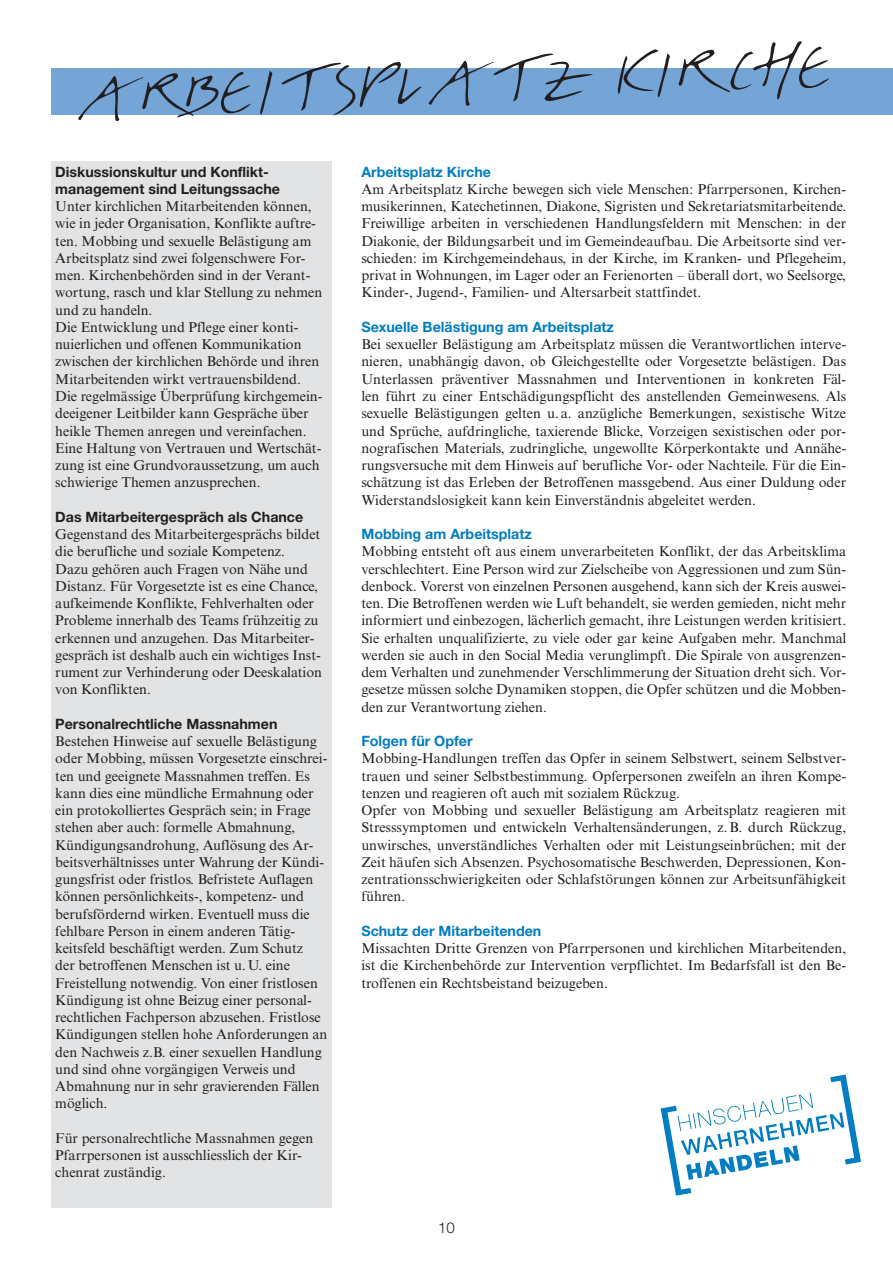
<style>
.page{position:relative;width:893px;height:1263px;background:#fff}
.page>*{position:absolute;margin:0;border:0;box-sizing:border-box;transform-origin:0 0}
.t1{font:58.5px "Linotype Belle";color:#231f20}
.t2{font:300 15px "Helvetica Neue LT Pro";color:#231f20}
.t3{font:14.25px/17.2px "Times NRMT Pro";color:#231f20}
.t4{font:700 14.25px/17.2px "Helvetica Neue LT Pro";color:#231f20}
.t5{font:700 14.25px "Helvetica Neue LT Pro";color:#007dc3}
</style>
<div class="page">
<div style="left:51px;top:68px;width:842px;height:47px;background:#75a4d7"></div>
<div style="left:51px;top:162px;width:281px;height:1046px;background:#e2e3e4"></div>
<svg style="left:661px;top:1074px;width:200px;height:122px"></svg>
<h1 class="t1" style="left:76px;top:75px;width:756px;rotate:-3deg">Arbeitsplatz Kirche</h1>
<p class="t4" style="left:55px;top:165px;width:226px">Diskussionskultur und Konflikt&shy;management sind Leitungssache</p>
<p class="t3" style="left:55px;top:199px;width:269px">Unter kirchlichen Mitarbeitenden können, wie in jeder Organisation, Konflikte auftre&shy;ten. Mobbing und sexuelle Belästigung am Arbeitsplatz sind zwei folgenschwere For&shy;men. Kirchenbehörden sind in der Verant&shy;wortung, rasch und klar Stellung zu nehmen und zu handeln.<br>Die Entwicklung und Pflege einer konti&shy;nuierlichen und offenen Kommunikation zwischen der kirchlichen Behörde und ihren Mitarbeitenden wirkt vertrauensbildend.<br>Die regelmässige Überprüfung kirchgemein&shy;deeigener Leitbilder kann Gespräche über heikle Themen anregen und vereinfachen.<br>Eine Haltung von Vertrauen und Wertschät&shy;zung ist eine Grundvoraussetzung, um auch schwierige Themen anzusprechen.</p>
<p class="t4" style="left:55px;top:510px;width:250px">Das Mitarbeitergespräch als Chance</p>
<p class="t3" style="left:55px;top:527px;width:268px">Gegenstand des Mitarbeitergesprächs bildet die berufliche und soziale Kompetenz.<br>Dazu gehören auch Fragen von Nähe und Distanz. Für Vorgesetzte ist es eine Chance, aufkeimende Konflikte, Fehlverhalten oder Probleme innerhalb des Teams frühzeitig zu erkennen und anzugehen. Das Mitarbeiter&shy;gespräch ist deshalb auch ein wichtiges Inst&shy;rument zur Verhinderung oder Deeskalation von Konflikten.</p>
<p class="t4" style="left:55px;top:717px;width:224px">Personalrechtliche Massnahmen</p>
<p class="t3" style="left:55px;top:734px;width:274px">Bestehen Hinweise auf sexuelle Belästigung oder Mobbing, müssen Vorgesetzte einschrei&shy;ten und geeignete Massnahmen treffen. Es kann dies eine mündliche Ermahnung oder ein protokolliertes Gespräch sein; in Frage stehen aber auch: formelle Abmahnung, Kündigungsandrohung, Auflösung des Ar&shy;beitsverhältnisses unter Wahrung der Kündi&shy;gungsfrist oder fristlos. Befristete Auflagen können persönlichkeits-, kompetenz- und berufsfördernd wirken. Eventuell muss die fehlbare Person in einem anderen Tätig&shy;keitsfeld beschäftigt werden. Zum Schutz<br>der betroffenen Menschen ist u. U. eine Freistellung notwendig. Von einer fristlosen Kündigung ist ohne Beizug einer personal&shy;rechtlichen Fachperson abzusehen. Fristlose Kündigungen stellen hohe Anforderungen an den Nachweis z.B. einer sexuellen Handlung und sind ohne vorgängigen Verweis und Abmahnung nur in sehr gravierenden Fällen möglich.</p>
<p class="t3" style="left:55px;top:1131px;width:260px">Für personalrechtliche Massnahmen gegen<br>Pfarrpersonen ist ausschliesslich der Kir&shy;chenrat zuständig.</p>
<p class="t5" style="left:361px;top:167px;width:131px">Arbeitsplatz Kirche</p>
<p class="t3" style="left:361px;top:182px;width:486px;text-align:justify">Am Arbeitsplatz Kirche bewegen sich viele Menschen: Pfarrpersonen, Kirchen&shy;musikerinnen, Katechetinnen, Diakone, Sigristen und Sekretariatsmitarbeitende.<br>Freiwillige arbeiten in verschiedenen Handlungsfeldern mit Menschen: in der Diakonie, der Bildungsarbeit und im Gemeindeaufbau. Die Arbeitsorte sind ver&shy;schieden: im Kirchgemeindehaus, in der Kirche, im Kranken- und Pflegeheim, privat in Wohnungen, im Lager oder an Ferienorten – überall dort, wo Seelsorge, Kinder-, Jugend-, Familien- und Altersarbeit stattfindet.</p>
<p class="t5" style="left:361px;top:322px;width:254px">Sexuelle Belästigung am Arbeitsplatz</p>
<p class="t3" style="left:361px;top:337px;width:486px;text-align:justify">Bei sexueller Belästigung am Arbeitsplatz müssen die Verantwortlichen interve&shy;nieren, unabhängig davon, ob Gleichgestellte oder Vorgesetzte belästigen. Das Unterlassen präventiver Massnahmen und Interventionen in konkreten Fäl&shy;len führt zu einer Entschädigungspflicht des anstellenden Gemeinwesens. Als sexuelle Belästigungen gelten u. a. anzügliche Bemerkungen, sexistische Witze und Sprüche, aufdringliche, taxierende Blicke, Vorzeigen sexistischen oder por&shy;nografischen Materials, zudringliche, ungewollte Körperkontakte und Annähe&shy;rungsversuche mit dem Hinweis auf berufliche Vor- oder Nachteile. Für die Ein&shy;schätzung ist das Erleben der Betroffenen massgebend. Aus einer Duldung oder Widerstandslosigkeit kann kein Einverständnis abgeleitet werden.</p>
<p class="t5" style="left:361px;top:529px;width:172px">Mobbing am Arbeitsplatz</p>
<p class="t3" style="left:361px;top:544px;width:486px;text-align:justify">Mobbing entsteht oft aus einem unverarbeiteten Konflikt, der das Arbeitsklima verschlechtert. Eine Person wird zur Zielscheibe von Aggressionen und zum Sün&shy;denbock. Vorerst von einzelnen Personen ausgehend, kann sich der Kreis auswei&shy;ten. Die Betroffenen werden wie Luft behandelt, sie werden gemieden, nicht mehr informiert und einbezogen, lächerlich gemacht, ihre Leistungen werden kritisiert.<br>Sie erhalten unqualifizierte, zu viele oder gar keine Aufgaben mehr. Manchmal werden sie auch in den Social Media verunglimpft. Die Spirale von ausgrenzen&shy;dem Verhalten und zunehmender Verschlimmerung der Situation dreht sich. Vor&shy;gesetze müssen solche Dynamiken stoppen, die Opfer schützen und die Mobben&shy;den zur Verantwortung ziehen.</p>
<p class="t5" style="left:361px;top:736px;width:113px">Folgen für Opfer</p>
<p class="t3" style="left:361px;top:751px;width:486px">Mobbing-Handlungen treffen das Opfer in seinem Selbstwert, seinem Selbstver&shy;trauen und seiner Selbstbestimmung. Opferpersonen zweifeln an ihren Kompe&shy;tenzen und reagieren oft auch mit sozialem Rückzug.<br>Opfer von Mobbing und sexueller Belästigung am Arbeitsplatz reagieren mit Stresssymptomen und entwickeln Verhaltensänderungen, z. B. durch Rückzug, unwirsches, unverständliches Verhalten oder mit Leistungseinbrüchen; mit der Zeit häufen sich Absenzen. Psychosomatische Beschwerden, Depressionen, Kon&shy;zentrationsschwierigkeiten oder Schlafstörungen können zur Arbeitsunfähigkeit führen.</p>
<p class="t5" style="left:361px;top:926px;width:181px">Schutz der Mitarbeitenden</p>
<p class="t3" style="left:361px;top:941px;width:486px;text-align:justify">Missachten Dritte Grenzen von Pfarrpersonen und kirchlichen Mitarbeitenden, ist die Kirchenbehörde zur Intervention verpflichtet. Im Bedarfsfall ist den Be&shy;troffenen ein Rechtsbeistand beizugeben.</p>
<p class="t2" style="left:438px;top:1222px;width:18px">10</p>
</div>
